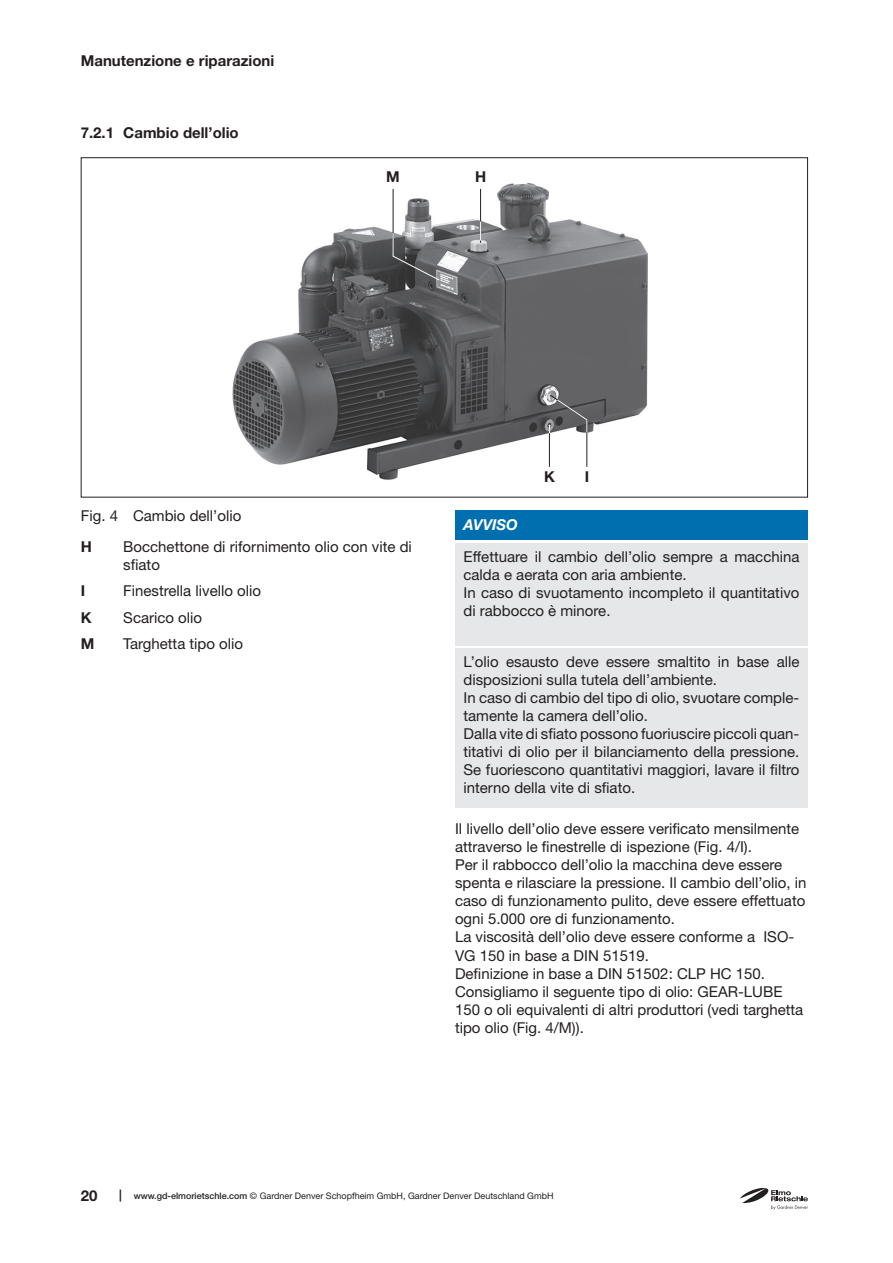
<style>
.page{position:relative;width:893px;height:1263px;background:#fff}
.page>*{position:absolute;margin:0;border:0;box-sizing:border-box;transform-origin:0 0}
.t1{font:15px/18px "Helvetica Neue LT Pro";color:#231f20}
.t2{font:700 15px "Helvetica Neue LT Pro";color:#231f20}
.t3{font:italic 700 15px "Helvetica Neue LT Pro";color:#fff}
.t4{font:9px "Helvetica Neue LT Pro";color:#231f20}
.s1{font-weight:700;font-size:12px}
.s2{font-weight:500}
</style>
<div class="page">
<svg style="left:740px;top:1188px;width:68px;height:22px"></svg>
<img style="left:232px;top:183px;width:416px;height:297px">
<hr style="left:549px;top:426px;width:1px;height:41px;background:#231f20">
<hr style="left:587px;top:420px;width:1px;height:47px;background:#231f20">
<svg style="left:548px;top:394px;width:40px;height:39px"></svg>
<hr style="left:480px;top:189px;width:1px;height:54px;background:#231f20">
<svg style="left:480px;top:221px;width:1px;height:20px"></svg>
<hr style="left:393px;top:189px;width:1px;height:64px;background:#231f20">
<svg style="left:392px;top:233px;width:48px;height:48px"></svg>
<div style="left:455px;top:510px;width:353px;height:30px;background:#006faf"></div>
<div style="left:455px;top:543px;width:353px;height:102px;background:#e6e7e9"></div>
<div style="left:455px;top:648px;width:353px;height:160px;background:#e6e7e9"></div>
<p class="t2" style="left:81px;top:51px;width:195px">Manutenzione e riparazioni</p>
<p class="t2" style="left:81px;top:124px;width:159px">7.2.1 Cambio dell’olio</p>
<p class="t2" style="left:386px;top:167px;width:15px">M</p>
<p class="t2" style="left:475px;top:167px;width:13px">H</p>
<p class="t2" style="left:544px;top:467px;width:12px">K</p>
<p class="t2" style="left:585px;top:467px;width:6px">I</p>
<p class="t1" style="left:81px;top:506px;width:162px">Fig. 4 Cambio dell’olio</p>
<p class="t2" style="left:81px;top:537px;width:13px">H</p>
<p class="t1" style="left:123px;top:537px;width:290px">Bocchettone di rifornimento olio con vite di sfiato</p>
<p class="t2" style="left:81px;top:582px;width:6px">I</p>
<p class="t1" style="left:123px;top:582px;width:139px">Finestrella livello olio</p>
<p class="t2" style="left:81px;top:608px;width:12px">K</p>
<p class="t1" style="left:123px;top:608px;width:80px">Scarico olio</p>
<p class="t2" style="left:81px;top:635px;width:15px">M</p>
<p class="t1" style="left:123px;top:635px;width:121px">Targhetta tipo olio</p>
<p class="t3" style="left:463px;top:516px;width:56px">AVVISO</p>
<p class="t1" style="left:463px;top:548px;width:337px">Effettuare il cambio dell’olio sempre a macchina calda e aerata con aria ambiente.<br>In caso di svuotamento incompleto il quantitativo di rabbocco è minore.</p>
<p class="t1" style="left:463px;top:653px;width:337px">L’olio esausto deve essere smaltito in base alle disposizioni sulla tutela dell’ambiente.<br>In caso di cambio del tipo di olio, svuotare comple&shy;tamente la camera dell’olio.<br>Dalla vite di sfiato possono fuoriuscire piccoli quan&shy;titativi di olio per il bilanciamento della pressione.<br>Se fuoriescono quantitativi maggiori, lavare il filtro interno della vite di sfiato.</p>
<p class="t1" style="left:455px;top:820px;width:353px">Il livello dell’olio deve essere verificato mensilmente attraverso le finestrelle di ispezione (Fig. 4/I).<br>Per il rabbocco dell’olio la macchina deve essere spenta e rilasciare la pressione. Il cambio dell’olio, in caso di funzionamento pulito, deve essere effettuato ogni 5.000 ore di funzionamento.<br>La viscosità dell’olio deve essere conforme a ISO-VG 150 in base a DIN 51519.<br>Definizione in base a DIN 51502: CLP HC 150.<br>Consigliamo il seguente tipo di olio: GEAR-LUBE 150 o oli equivalenti di altri produttori (vedi targhetta tipo olio (Fig. 4/M)).</p>
<p class="t2" style="left:81px;top:1187px;width:18px">20</p>
<p class="t4" style="left:119px;top:1191px;width:436px"><span class="s1">|</span> <span class="s2">www.gd-elmorietschle.com</span> © Gardner Denver Schopfheim GmbH, Gardner Denver Deutschland GmbH</p>
</div>
